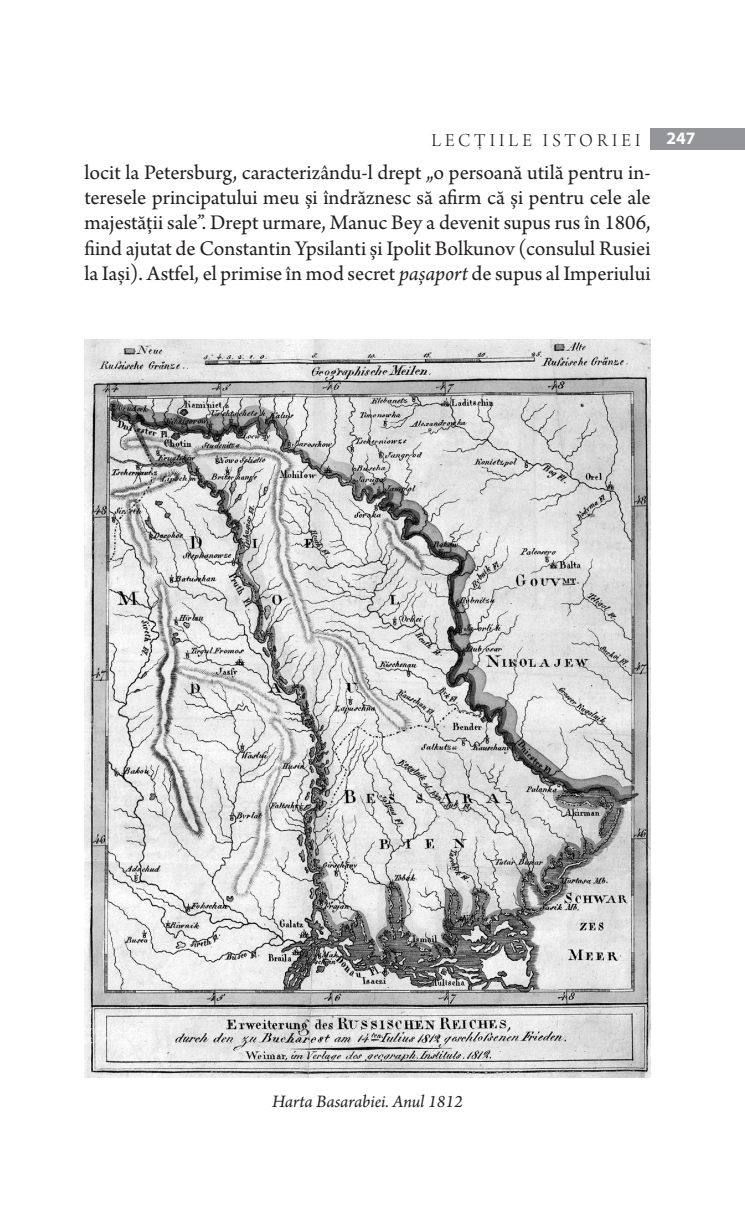
<style>
.page{position:relative;width:745px;height:1231px;background:#fff}
.page>*{position:absolute;margin:0;border:0;box-sizing:border-box;transform-origin:0 0}
.t1{font:21.88px/25.4px "Arno Pro";color:#231f20;text-align:justify}
.t2{font:19.25px "Arno Pro Light Display";letter-spacing:.21em;color:#231f20}
.Foto{font:italic 18.38px "Arno Pro";color:#231f20}
.t3{font:700 17.5px "Myriad Pro";color:#fff}
.s1{font-style:italic}
</style>
<div class="page">
<div style="left:650px;top:128px;width:94px;height:22px;background:#939598"></div>
<img style="left:84px;top:340px;width:566px;height:737px">
<p class="t2" style="left:431px;top:130px;width:210px">LECȚIILE ISTORIEI</p>
<p class="t3" style="left:666px;top:127px;width:31px">247</p>
<p class="t1" style="left:84px;top:160px;width:567px">locit la Petersburg, caracterizându-l drept „o persoană utilă pentru in&shy;teresele principatului meu și îndrăznesc să afirm că și pentru cele ale majestății sale”. Drept urmare, Manuc Bey a devenit supus rus în 1806, fiind ajutat de Constantin Ypsilanti și Ipolit Bolkunov (consulul Rusiei la Iași). Astfel, el primise în mod secret <span class="s1">pașaport</span> de supus al Imperiului</p>
<p class="Foto" style="left:272px;top:1090px;width:192px">Harta Basarabiei. Anul 1812</p>
</div>
